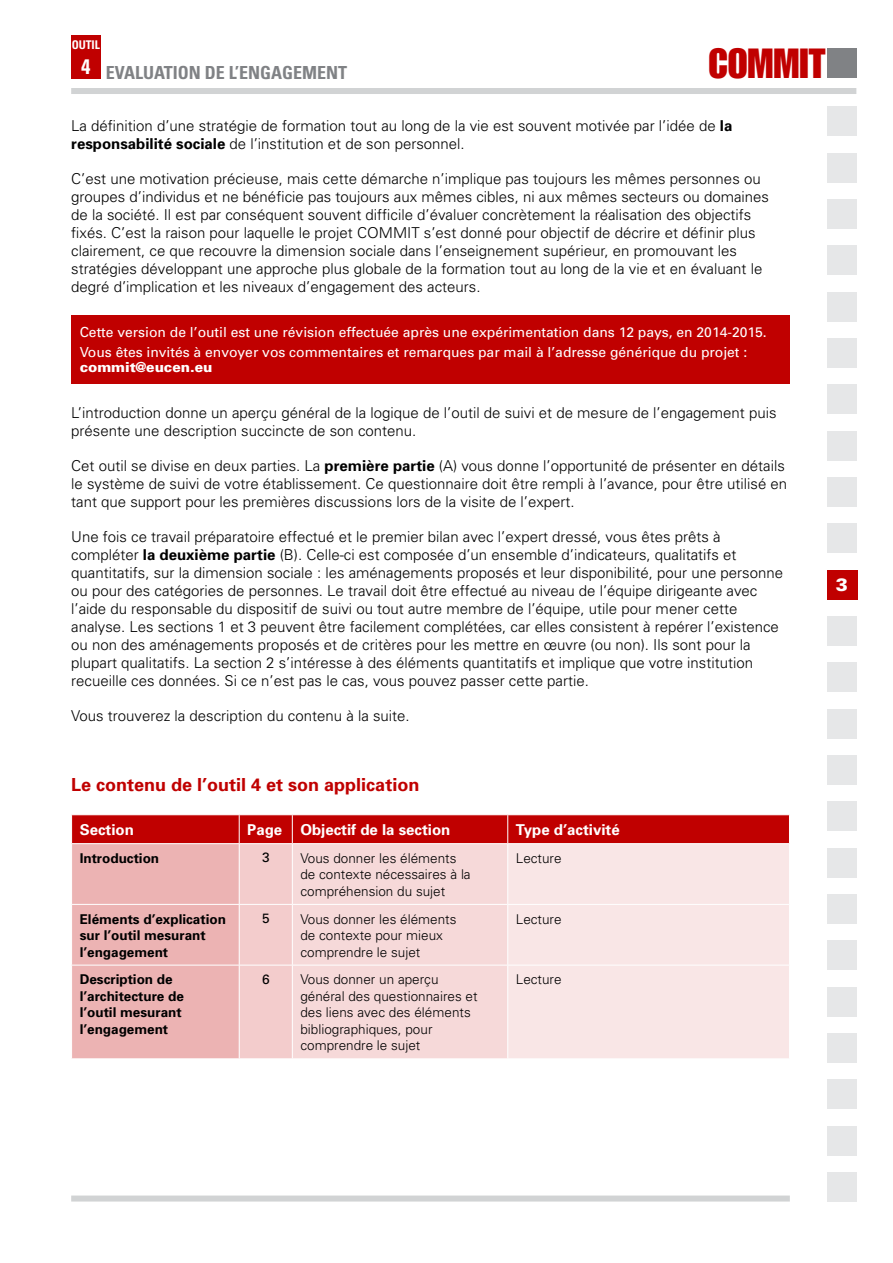
<style>
.page{position:relative;width:893px;height:1263px;background:#fff}
.page>*{position:absolute;margin:0;border:0;box-sizing:border-box;transform-origin:0 0}
.t1{font:41.25px "Impact";color:#c00000}
.t2{font:700 condensed 21px "Univers";color:#fff}
.t3{font:700 18px "Univers";color:#c00000}
.t4{font:700 condensed 18px "Univers";color:#808285}
.t5{font:900 18px "Univers";color:#fff}
.t6{font:300 15px/18px "Univers";color:#000}
.t7{font:700 15px "Univers";color:#fff}
.t8{font:13.8px/19.2px "Univers";color:#fff}
.t9{font:900 13.8px "Univers";color:#fff}
.t10{font:300 13.5px/16.5px "Univers";color:#000}
.t11{font:700 13.5px/16.5px "Univers";color:#000}
.t12{font:13.5px "Univers";color:#000}
.t13{font:700 condensed 12px "Univers";letter-spacing:-.01em;color:#fff}
.s1{font-weight:700}
</style>
<div class="page">
<div style="left:827px;top:48px;width:29px;height:30px;background:#808285"></div>
<div style="left:827px;top:755px;width:29px;height:30px;background:#e6e7e8"></div>
<div style="left:827px;top:431px;width:29px;height:29px;background:#e6e7e8"></div>
<div style="left:827px;top:107px;width:29px;height:29px;background:#e6e7e8"></div>
<div style="left:71px;top:35px;width:30px;height:44px;background:#c00000"></div>
<div style="left:827px;top:940px;width:29px;height:30px;background:#e6e7e8"></div>
<div style="left:827px;top:1172px;width:29px;height:29px;background:#e6e7e8"></div>
<div style="left:827px;top:616px;width:29px;height:30px;background:#e6e7e8"></div>
<div style="left:827px;top:292px;width:29px;height:29px;background:#e6e7e8"></div>
<div style="left:827px;top:802px;width:29px;height:29px;background:#e6e7e8"></div>
<div style="left:827px;top:477px;width:29px;height:30px;background:#e6e7e8"></div>
<div style="left:827px;top:153px;width:29px;height:29px;background:#e6e7e8"></div>
<div style="left:827px;top:987px;width:29px;height:29px;background:#e6e7e8"></div>
<div style="left:827px;top:663px;width:29px;height:29px;background:#e6e7e8"></div>
<div style="left:827px;top:338px;width:29px;height:30px;background:#e6e7e8"></div>
<div style="left:827px;top:848px;width:29px;height:29px;background:#e6e7e8"></div>
<div style="left:827px;top:1079px;width:29px;height:30px;background:#e6e7e8"></div>
<div style="left:827px;top:524px;width:29px;height:29px;background:#e6e7e8"></div>
<div style="left:827px;top:199px;width:29px;height:30px;background:#e6e7e8"></div>
<div style="left:827px;top:1033px;width:29px;height:29px;background:#e6e7e8"></div>
<div style="left:827px;top:709px;width:29px;height:29px;background:#e6e7e8"></div>
<div style="left:827px;top:385px;width:29px;height:29px;background:#e6e7e8"></div>
<div style="left:827px;top:894px;width:29px;height:29px;background:#e6e7e8"></div>
<div style="left:827px;top:1126px;width:29px;height:29px;background:#e6e7e8"></div>
<div style="left:827px;top:570px;width:30px;height:29px;background:#c00000"></div>
<div style="left:827px;top:246px;width:29px;height:29px;background:#e6e7e8"></div>
<div style="left:71px;top:88px;width:785px;height:6px;background:#d1d3d4"></div>
<div style="left:71px;top:1195px;width:719px;height:6px;background:#d1d3d4"></div>
<div style="left:71px;top:315px;width:719px;height:68px;background:#c00000"></div>
<svg style="left:71px;top:815px;width:719px;height:243px;background:#eebcbc"></svg>
<hr style="left:71px;top:843px;width:168px;height:1px;background:#fff">
<hr style="left:71px;top:844px;width:1px;height:60px;background:#fff">
<hr style="left:239px;top:843px;width:53px;height:1px;background:#fff">
<hr style="left:239px;top:844px;width:1px;height:60px;background:#fff">
<hr style="left:292px;top:843px;width:216px;height:1px;background:#fff">
<hr style="left:292px;top:844px;width:1px;height:60px;background:#fff">
<hr style="left:508px;top:843px;width:282px;height:1px;background:#fff">
<hr style="left:507px;top:844px;width:1px;height:60px;background:#fff">
<hr style="left:789px;top:844px;width:1px;height:60px;background:#fff">
<hr style="left:71px;top:904px;width:168px;height:1px;background:#fff">
<hr style="left:71px;top:905px;width:1px;height:60px;background:#fff">
<hr style="left:239px;top:904px;width:53px;height:1px;background:#fff">
<hr style="left:239px;top:905px;width:1px;height:60px;background:#fff">
<hr style="left:292px;top:904px;width:216px;height:1px;background:#fff">
<hr style="left:292px;top:905px;width:1px;height:60px;background:#fff">
<hr style="left:508px;top:904px;width:282px;height:1px;background:#fff">
<hr style="left:507px;top:905px;width:1px;height:60px;background:#fff">
<hr style="left:789px;top:905px;width:1px;height:60px;background:#fff">
<hr style="left:71px;top:965px;width:168px;height:1px;background:#fff">
<hr style="left:71px;top:965px;width:1px;height:93px;background:#fff">
<hr style="left:239px;top:965px;width:53px;height:1px;background:#fff">
<hr style="left:239px;top:965px;width:1px;height:93px;background:#fff">
<hr style="left:292px;top:965px;width:216px;height:1px;background:#fff">
<hr style="left:292px;top:965px;width:1px;height:93px;background:#fff">
<hr style="left:508px;top:965px;width:282px;height:1px;background:#fff">
<hr style="left:507px;top:965px;width:1px;height:93px;background:#fff">
<hr style="left:789px;top:965px;width:1px;height:93px;background:#fff">
<p class="t13" style="left:72px;top:38px;width:29px">OUTIL</p>
<h2 class="t2" style="left:81px;top:54px;width:11px">4</h2>
<p class="t4" style="left:106px;top:61px;width:243px">EVALUATION DE L’ENGAGEMENT</p>
<h1 class="t1" style="left:709px;top:39px;width:118px">COMMIT</h1>
<p class="t6" style="left:71px;top:117px;width:663px">La définition d’une stratégie de formation tout au long de la vie est souvent motivée par l’idée de <span class="s1">la responsabilité sociale</span> de l’institution et de son personnel.</p>
<p class="t6" style="left:71px;top:170px;width:699px">C’est une motivation précieuse, mais cette démarche n’implique pas toujours les mêmes personnes ou groupes d’individus et ne bénéficie pas toujours aux mêmes cibles, ni aux mêmes secteurs ou domaines de la société. Il est par conséquent souvent difficile d’évaluer concrètement la réalisation des objectifs fixés. C’est la raison pour laquelle le projet COMMIT s’est donné pour objectif de décrire et définir plus clairement, ce que recouvre la dimension sociale dans l’enseignement supérieur, en promouvant les stratégies développant une approche plus globale de la formation tout au long de la vie et en évaluant le degré d’implication et les niveaux d’engagement des acteurs.</p>
<p class="t8" style="left:80px;top:323px;width:689px">Cette version de l’outil est une révision effectuée après une expérimentation dans 12 pays, en 2014-2015.<br>Vous êtes invités à envoyer vos commentaires et remarques par mail à l’adresse générique du projet :</p>
<p class="t9" style="left:80px;top:358px;width:134px">commit@eucen.eu</p>
<p class="t6" style="left:71px;top:404px;width:707px">L’introduction donne un aperçu général de la logique de l’outil de suivi et de mesure de l’engagement puis présente une description succincte de son contenu.</p>
<p class="t6" style="left:71px;top:457px;width:718px">Cet outil se divise en deux parties. La <span class="s1">première partie</span> (A) vous donne l’opportunité de présenter en détails le système de suivi de votre établissement. Ce questionnaire doit être rempli à l’avance, pour être utilisé en tant que support pour les premières discussions lors de la visite de l’expert.</p>
<p class="t6" style="left:71px;top:528px;width:713px">Une fois ce travail préparatoire effectué et le premier bilan avec l’expert dressé, vous êtes prêts à compléter <span class="s1">la deuxième partie</span> (B). Celle-ci est composée d’un ensemble d’indicateurs, qualitatifs et quantitatifs, sur la dimension sociale : les aménagements proposés et leur disponibilité, pour une personne ou pour des catégories de personnes. Le travail doit être effectué au niveau de l’équipe dirigeante avec l’aide du responsable du dispositif de suivi ou tout autre membre de l’équipe, utile pour mener cette analyse. Les sections 1 et 3 peuvent être facilement complétées, car elles consistent à repérer l’existence ou non des aménagements proposés et de critères pour les mettre en œuvre (ou non). Ils sont pour la plupart qualitatifs. La section 2 s’intéresse à des éléments quantitatifs et implique que votre institution recueille ces données. Si ce n’est pas le cas, vous pouvez passer cette partie.</p>
<p class="t6" style="left:71px;top:707px;width:340px">Vous trouverez la description du contenu à la suite.</p>
<p class="t5" style="left:836px;top:573px;width:14px">3</p>
<p class="t3" style="left:71px;top:774px;width:350px">Le contenu de l’outil 4 et son application</p>
<p class="t7" style="left:80px;top:821px;width:56px">Section</p>
<p class="t7" style="left:247px;top:821px;width:205px">Page Objectif de la section</p>
<p class="t7" style="left:516px;top:821px;width:105px">Type d’activité</p>
<p class="t11" style="left:80px;top:850px;width:81px">Introduction</p>
<p class="t12" style="left:262px;top:850px;width:9px">3</p>
<p class="t10" style="left:300px;top:850px;width:172px">Vous donner les éléments de contexte nécessaires à la compréhension du sujet</p>
<p class="t10" style="left:516px;top:850px;width:47px">Lecture</p>
<p class="t11" style="left:80px;top:910px;width:148px">Eléments d’explication sur l’outil mesurant l’engagement</p>
<p class="t12" style="left:262px;top:910px;width:9px">5</p>
<p class="t10" style="left:300px;top:910px;width:158px">Vous donner les éléments de contexte pour mieux comprendre le sujet</p>
<p class="t10" style="left:516px;top:910px;width:47px">Lecture</p>
<p class="t11" style="left:80px;top:971px;width:106px">Description de l’architecture de l’outil mesurant l’engagement</p>
<p class="t12" style="left:262px;top:971px;width:9px">6</p>
<p class="t10" style="left:300px;top:971px;width:179px">Vous donner un aperçu général des questionnaires et des liens avec des éléments bibliographiques, pour comprendre le sujet</p>
<p class="t10" style="left:516px;top:971px;width:47px">Lecture</p>
</div>
